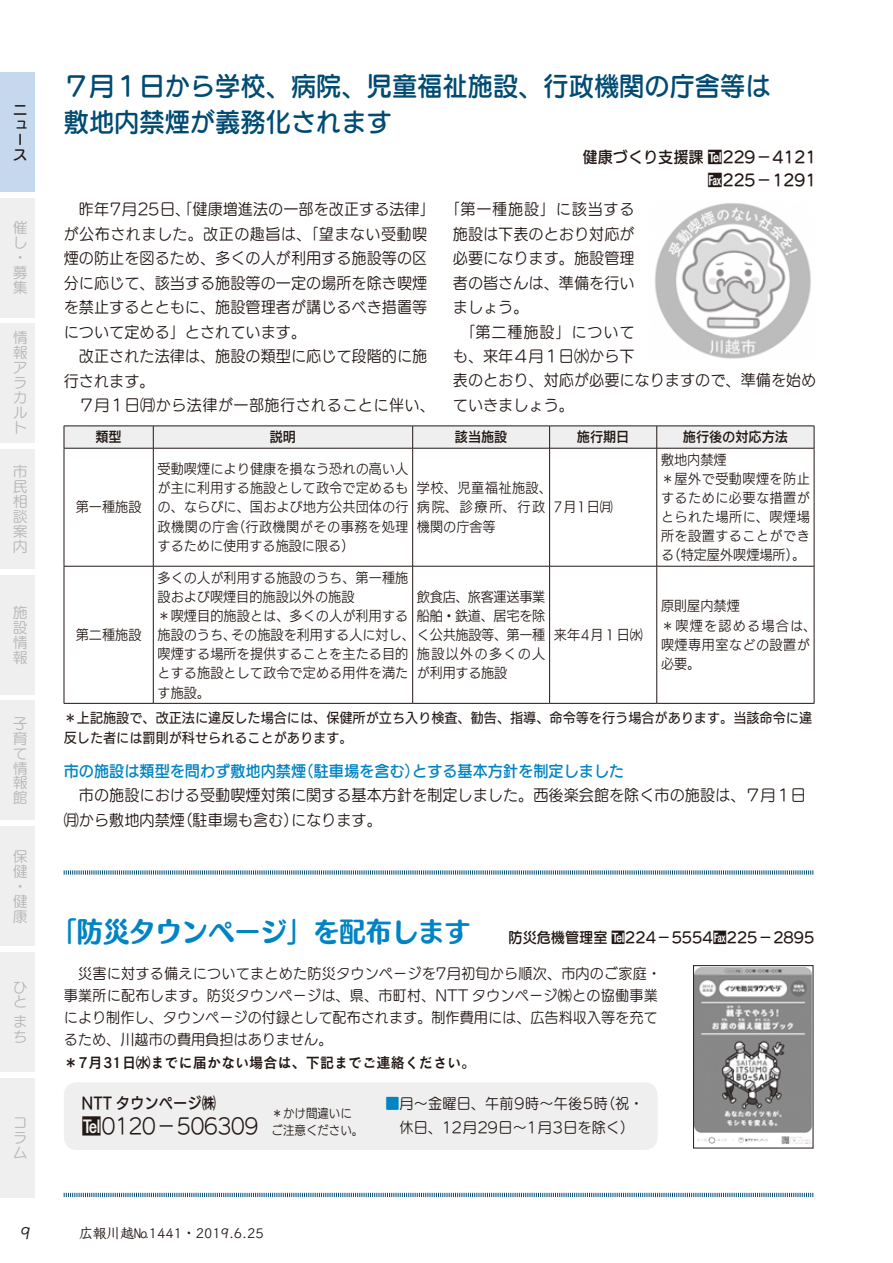
<style>
.page{position:relative;width:893px;height:1263px;background:#fff}
.page>*{position:absolute;margin:0;border:0;box-sizing:border-box;transform-origin:0 0}
.t1{font:27.6px "Humming Std E";color:#0084c3;scale:.95 1}
.t2{font:26.55px/36.2px "UD Marugo Small Pr 6 DB";color:#004b73;scale:.95 1}
.t3{font:21.3px "UD Marugo Small Pr 6 M";color:#221815;scale:.9 1}
.t4{font:16.95px "Klee Pro DB";color:#221815}
.t5{font:15.9px/24.5px "UD Marugo Small Pr 6 M";color:#221815;scale:.95 1}
.t6{font:15.9px "UD Marugo Small Pr 6 DB";color:#0084c3;scale:.95 1}
.t7{font:15.9px/23.4px "UD Marugo Small Pr 6 DB";color:#221815;text-align:right;scale:.95 1}
.t8{font:15.9px "UD Kakugo Small Pr 6 DB";color:#221815;scale:.9 1}
.t9{font:14.85px/22.4px "UD Marugo Small Pr 6 M";letter-spacing:.015em;color:#221815;scale:.95 1}
.t10{font:14.85px/14.9px "UD Marugo Small Pr 6 M";color:#b5b6b6;text-align:justify}
.t11{font:14.85px/24.5px "UD Marugo Small Pr 6 M";letter-spacing:.035em;color:#221815;text-align:center;scale:.95 1}
.t12{font:14.85px "Cezanne Pro DB";color:#221815;scale:.95 1}
.t13{font:14.85px "UD Marugo Small Pr 6 DB";color:#221815;scale:.95 1}
.t14{font:14.85px/14.9px "UD Marugo Small Pr 6 DB";color:#221815}
.t15{font:13.8px/19.2px "UD Kakugo Small Pr 6 R";letter-spacing:.005em;color:#221815;text-align:justify;scale:.95 1}
.t16{font:13.8px/19.2px "UD Kakugo Small Pr 6 R";letter-spacing:.035em;color:#221815;scale:.95 1}
.t17{font:13.8px/20.2px "UD Kakugo Small Pr 6 M";color:#221815;scale:.95 1}
.t18{font:13.8px/19.2px "UD Kakugo Small Pr 6 R";letter-spacing:.04em;color:#221815;scale:.95 1}
.t19{font:13.8px "UD Kakugo Small Pr 6 DB";color:#221815;scale:.95 1}
.t20{font:13.8px/19.2px "UD Kakugo Small Pr 6 R";letter-spacing:-.02em;color:#221815;scale:.95 1}
.t21{font:13.8px "Klee Pro DB";color:#221815}
.t22{font:13.8px/19.2px "UD Kakugo Small Pr 6 R";letter-spacing:.1em;color:#221815;scale:.95 1}
.t23{font:12.75px/17px "UD Marugo Small Pr 6 M";color:#221815;scale:.9 1}
.s1{font-family:"FOT Kigou Tsushin A"}
.s2{color:#0084c3}
</style>
<div class="page">
<div style="left:0;top:701px;width:34px;height:119px;background:#efefef"></div>
<div style="left:0;top:575px;width:34px;height:119px;background:#efefef"></div>
<div style="left:0;top:826px;width:34px;height:120px;background:#efefef"></div>
<div style="left:0;top:1078px;width:34px;height:119px;background:#efefef"></div>
<div style="left:0;top:952px;width:34px;height:119px;background:#efefef"></div>
<div style="left:0;top:449px;width:34px;height:119px;background:#efefef"></div>
<div style="left:0;top:324px;width:34px;height:119px;background:#efefef"></div>
<div style="left:0;top:198px;width:34px;height:119px;background:#efefef"></div>
<div style="left:0;top:72px;width:34px;height:119px;background:#c6d8ed"></div>
<svg style="left:65px;top:449px;width:749px;height:254px"></svg>
<svg style="left:64px;top:426px;width:751px;height:22px"></svg>
<hr style="left:64px;top:448px;width:89px;height:1px;background:#221815">
<hr style="left:64px;top:448px;width:1px;height:118px;background:#221815">
<hr style="left:153px;top:448px;width:260px;height:1px;background:#221815">
<hr style="left:153px;top:448px;width:1px;height:118px;background:#221815">
<hr style="left:413px;top:448px;width:137px;height:1px;background:#221815">
<hr style="left:412px;top:448px;width:1px;height:118px;background:#221815">
<hr style="left:550px;top:448px;width:107px;height:1px;background:#221815">
<hr style="left:549px;top:448px;width:1px;height:118px;background:#221815">
<hr style="left:657px;top:448px;width:157px;height:1px;background:#221815">
<hr style="left:656px;top:448px;width:1px;height:118px;background:#221815">
<hr style="left:814px;top:448px;width:1px;height:118px;background:#221815">
<hr style="left:64px;top:566px;width:89px;height:1px;background:#221815">
<hr style="left:64px;top:566px;width:1px;height:137px;background:#221815">
<hr style="left:153px;top:566px;width:260px;height:1px;background:#221815">
<hr style="left:153px;top:566px;width:1px;height:137px;background:#221815">
<hr style="left:413px;top:566px;width:137px;height:1px;background:#221815">
<hr style="left:412px;top:566px;width:1px;height:137px;background:#221815">
<hr style="left:550px;top:566px;width:107px;height:1px;background:#221815">
<hr style="left:549px;top:566px;width:1px;height:137px;background:#221815">
<hr style="left:657px;top:566px;width:157px;height:1px;background:#221815">
<hr style="left:656px;top:566px;width:1px;height:137px;background:#221815">
<hr style="left:814px;top:566px;width:1px;height:137px;background:#221815">
<hr style="left:64px;top:703px;width:89px;height:1px;background:#221815">
<hr style="left:153px;top:703px;width:260px;height:1px;background:#221815">
<hr style="left:413px;top:703px;width:137px;height:1px;background:#221815">
<hr style="left:550px;top:703px;width:107px;height:1px;background:#221815">
<hr style="left:657px;top:703px;width:157px;height:1px;background:#221815">
<svg style="left:63px;top:870px;width:751px;height:5px;background:#98b6c6"></svg>
<img style="left:654px;top:203px;width:157px;height:156px">
<svg style="left:63px;top:1192px;width:751px;height:6px"></svg>
<img style="left:695px;top:968px;width:116px;height:176px">
<div style="left:693px;top:965px;width:120px;height:183px;border:1px solid #221815"></div>
<div style="left:64px;top:1082px;width:594px;height:68px;background:#efefef;border-radius:13px"></div>
<p class="t14" style="left:13px;top:103px;width:15px">ニュース</p>
<p class="t10" style="left:13px;top:221px;width:16px;text-align:left">催し・募集</p>
<p class="t10" style="left:13px;top:331px;width:16px">情報アラカルト</p>
<p class="t10" style="left:13px;top:465px;width:16px">市民相談案内</p>
<p class="t10" style="left:13px;top:605px;width:16px">施設情報</p>
<p class="t10" style="left:13px;top:716px;width:16px">子育て情報館</p>
<p class="t10" style="left:13px;top:849px;width:16px;text-align:left">保健・健康</p>
<p class="t10" style="left:13px;top:980px;width:16px">ひと</p>
<p class="t10" style="left:13px;top:1014px;width:15px">まち</p>
<p class="t10" style="left:13px;top:1116px;width:15px">コラム</p>
<h2 class="t2" style="left:64px;top:68px;width:746px">７月１日から学校、病院、児童福祉施設、行政機関の庁舎等は敷地内禁煙が義務化されます</h2>
<p class="t7" style="left:583px;top:145px;width:248px">健康づくり支援課 <span class="s1">L</span>229－4121<br><span class="s1">O</span>225－1291</p>
<p class="t5" style="left:64px;top:198px;width:392px">　昨年7月25日、「健康増進法の一部を改正する法律」が公布されました。改正の趣旨は、「望まない受動喫煙の防止を図るため、多くの人が利用する施設等の区分に応じて、該当する施設等の一定の場所を除き喫煙を禁止するとともに、施設管理者が講じるべき措置等について定める」とされています。<br>　改正された法律は、施設の類型に応じて段階的に施行されます。<br>　７月１日㈪から法律が一部施行されることに伴い、</p>
<p class="t5" style="left:453px;top:198px;width:384px;text-indent:-8px">「第一種施設」に該当する<br>施設は下表のとおり対応が<br>必要になります。施設管理<br>者の皆さんは、準備を行い<br>ましょう。<br>　「第二種施設」について<br>も、来年４月１日㈬から下<br>表のとおり、対応が必要になりますので、準備を始めていきましょう。</p>
<p class="t19" style="left:96px;top:429px;width:29px">類型</p>
<p class="t19" style="left:270px;top:429px;width:29px">説明</p>
<p class="t19" style="left:455px;top:429px;width:57px">該当施設</p>
<p class="t19" style="left:577px;top:429px;width:57px">施行期日</p>
<p class="t19" style="left:683px;top:429px;width:112px">施行後の対応方法</p>
<p class="t15" style="left:76px;top:498px;width:71px">第一種施設</p>
<p class="t15" style="left:76px;top:626px;width:71px">第二種施設</p>
<p class="t15" style="left:158px;top:460px;width:266px">受動喫煙により健康を損なう恐れの高い人が主に利用する施設として政令で定めるもの、ならびに、国および地方公共団体の行政機関の庁舎（行政機関がその事務を処理するために使用する施設に限る）</p>
<p class="t18" style="left:417px;top:479px;width:144px">学校、児童福祉施設、病院、診療所、行政機関の庁舎等</p>
<p class="t15" style="left:158px;top:568px;width:410px;text-align:left">多くの人が利用する施設のうち、第一種施<br>設および喫煙目的施設以外の施設<br>＊喫煙目的施設とは、多くの人が利用する<br>施設のうち、その施設を利用する人に対し、く公共施設等、第一種喫煙する場所を提供することを主たる目的<br>とする施設として政令で定める用件を満た<br>す施設。</p>
<p class="t20" style="left:417px;top:587px;width:137px">飲食店、旅客運送事業船舶・鉄道、居宅を除</p>
<p class="t22" style="left:417px;top:645px;width:137px">施設以外の多くの人が利用する施設</p>
<p class="t15" style="left:554px;top:498px;width:64px">7月1日㈪</p>
<p class="t15" style="left:554px;top:626px;width:95px">来年4月１日㈬</p>
<p class="t16" style="left:661px;top:450px;width:158px">敷地内禁煙<br>＊屋外で受動喫煙を防止するために必要な措置がとられた場所に、喫煙場所を設置することができる（特定屋外喫煙場所）。</p>
<p class="t16" style="left:661px;top:597px;width:165px">原則屋内禁煙<br>＊喫煙を認める場合は、喫煙専用室などの設置が必要。</p>
<p class="t17" style="left:64px;top:708px;width:789px">＊上記施設で、改正法に違反した場合には、保健所が立ち入り検査、勧告、指導、命令等を行う場合があります。当該命令に違反した者には罰則が科せられることがあります。</p>
<p class="t6" style="left:64px;top:762px;width:591px">市の施設は類型を問わず敷地内禁煙（駐車場を含む）とする基本方針を制定しました</p>
<p class="t5" style="left:64px;top:783px;width:783px">　市の施設における受動喫煙対策に関する基本方針を制定しました。西後楽会館を除く市の施設は、７月１日㈪から敷地内禁煙（駐車場も含む）になります。</p>
<h1 class="t1" style="left:51px;top:911px;width:444px">「防災タウンページ」を配布します</h1>
<p class="t13" style="left:509px;top:929px;width:323px">防災危機管理室 <span class="s1">L</span>224－5554<span class="s1">O</span>225－2895</p>
<p class="t9" style="left:64px;top:962px;width:630px">　災害に対する備えについてまとめた防災タウンページを7月初旬から順次、市内のご家庭・事業所に配布します。防災タウンページは、県、市町村、NTT タウンページ㈱との協働事業により制作し、タウンページの付録として配布されます。制作費用には、広告料収入等を充てるため、川越市の費用負担はありません。</p>
<p class="t12" style="left:64px;top:1053px;width:435px">＊7月31日㈬までに届かない場合は、下記までご連絡ください。</p>
<p class="t11" style="left:385px;top:1091px;width:273px"><span class="s2">■</span>月～金曜日、午前9時～午後5時（祝・休日、12月29日～1月3日を除く）</p>
<p class="t8" style="left:81px;top:1095px;width:151px">NTT タウンページ㈱</p>
<h3 class="t3" style="left:81px;top:1114px;width:198px"><span class="s1">L</span>0120－506309</h3>
<p class="t23" style="left:272px;top:1105px;width:104px">＊かけ間違いにご注意ください。</p>
<p class="t4" style="left:20px;top:1222px;width:12px">9</p>
<p class="t21" style="left:79px;top:1224px;width:186px">広報川越№1441・2019.6.25</p>
</div>
